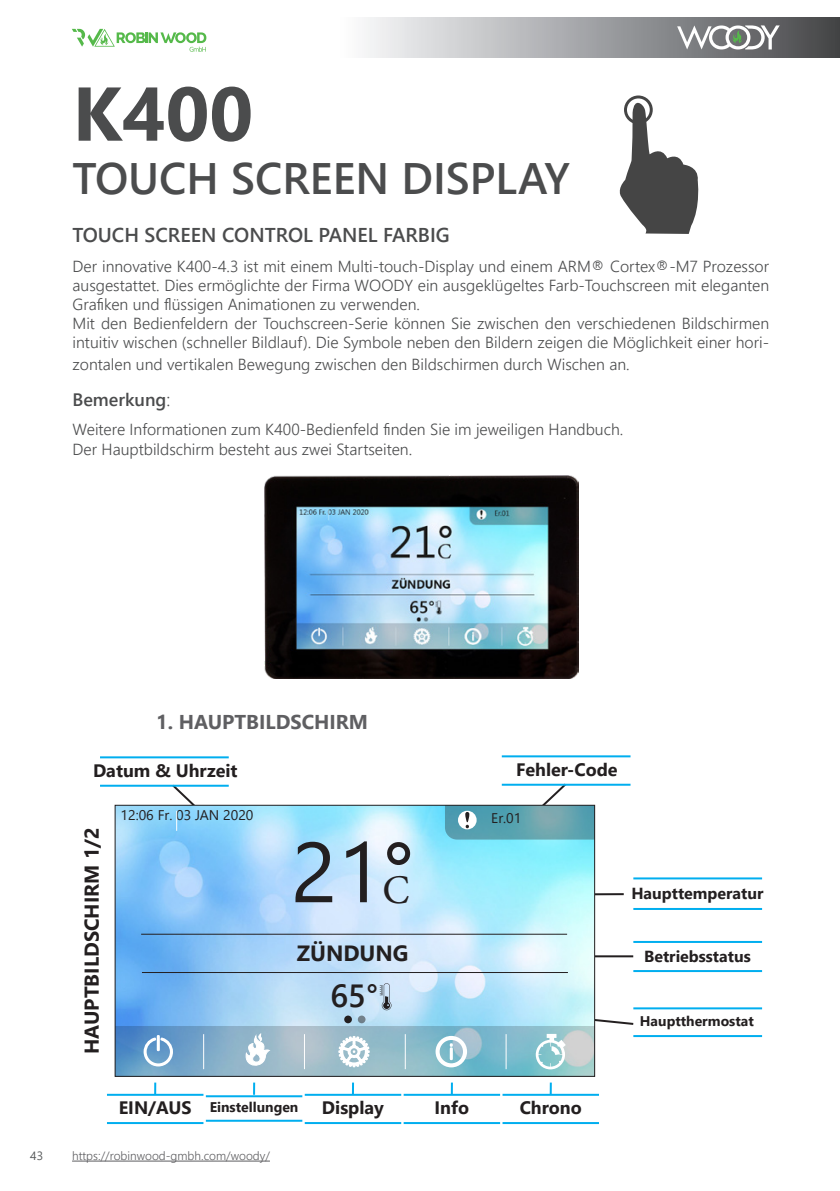
<style>
.page{position:relative;width:840px;height:1191px;background:#fff}
.page>*{position:absolute;margin:0;border:0;box-sizing:border-box;transform-origin:0 0}
.t1{font:85px "Segoe UI";color:#231f20}
.t2{font:700 76px "Segoe UI";color:#4b4c4d}
.t3{font:600 44px "Segoe UI";color:#4b4c4d}
.t4{font:600 32px "Segoe UI";color:#231f20}
.t5{font:700 22px "Segoe UI";color:#231f20}
.t6{font:600 20px "Segoe UI";color:#4b4c4d}
.t7{font:700 20px "Segoe UI";color:#231f20}
.t8{font:700 20px "Segoe UI";color:#5f5f62}
.t9{font:700 18px "Segoe UI";color:#231f20}
.t10{font:600 18px "Segoe UI";color:#4b4c4d}
.t11{font:300 16px/19.2px "Segoe UI";color:#4b4c4d;text-align:justify}
.t12{font:700 16px "Segoe UI";color:#231f20}
.t13{font:700 14px "Segoe UI";color:#231f20}
.t14{font:14px "Segoe UI";color:#231f20}
.t15{font:300 12px "Segoe UI";color:#5e5e61}
.t16{font:12px "Segoe UI";color:#585b5c}
.s1{font-weight:300}
.s2{font-family:"Minion Pro";font-size:40.8px}
</style>
<div class="page">
<svg style="left:72px;top:29px;width:134px;height:23px"></svg>
<div style="left:337px;top:17px;width:502px;height:41px;background:linear-gradient(to right,#feffff,#48494c)"></div>
<svg style="left:676px;top:25px;width:103px;height:24px"></svg>
<hr style="left:72px;top:1160px;width:198px;height:1px;background:#5e5e61">
<svg style="left:594px;top:892px;width:30px;height:5px"></svg>
<svg style="left:594px;top:998px;width:41px;height:28px"></svg>
<svg style="left:154px;top:1082px;width:2px;height:11px"></svg>
<svg style="left:253px;top:1082px;width:2px;height:12px"></svg>
<svg style="left:450px;top:1082px;width:2px;height:11px"></svg>
<svg style="left:549px;top:1082px;width:2px;height:11px"></svg>
<hr style="left:398px;top:955px;width:235px;height:2px;background:#231f20">
<hr style="left:107px;top:1122px;width:96px;height:2px;background:#00aeef">
<hr style="left:107px;top:1093px;width:96px;height:2px;background:#00aeef">
<hr style="left:206px;top:1119px;width:96px;height:2px;background:#00aeef">
<hr style="left:206px;top:1095px;width:96px;height:2px;background:#00aeef">
<hr style="left:304px;top:1122px;width:97px;height:2px;background:#00aeef">
<hr style="left:304px;top:1093px;width:97px;height:2px;background:#00aeef">
<hr style="left:403px;top:1122px;width:97px;height:2px;background:#00aeef">
<hr style="left:403px;top:1093px;width:97px;height:2px;background:#00aeef">
<hr style="left:502px;top:1122px;width:96px;height:2px;background:#00aeef">
<hr style="left:502px;top:1093px;width:96px;height:2px;background:#00aeef">
<img style="left:116px;top:806px;width:476px;height:220px">
<svg style="left:116px;top:1026px;width:476px;height:48px"></svg>
<svg style="left:170px;top:786px;width:36px;height:45px"></svg>
<hr style="left:203px;top:1034px;width:1px;height:35px;background:#fff">
<hr style="left:304px;top:1034px;width:1px;height:35px;background:#fff">
<hr style="left:505px;top:1034px;width:1px;height:35px;background:#fff">
<hr style="left:404px;top:1034px;width:1px;height:35px;background:#fff">
<hr style="left:142px;top:972px;width:425px;height:1px;background:#231f20">
<hr style="left:141px;top:934px;width:425px;height:1px;background:#231f20">
<svg style="left:379px;top:983px;width:12px;height:27px"></svg>
<svg style="left:142px;top:1036px;width:32px;height:31px"></svg>
<div style="left:157px;top:1035px;width:3px;height:16px;border:2px solid #fff"></div>
<svg style="left:434px;top:1035px;width:34px;height:33px"></svg>
<div style="left:344px;top:1015px;width:8px;height:8px;background:#231f20;border-radius:50%"></div>
<svg style="left:357px;top:1015px;width:8px;height:8px"></svg>
<svg style="left:444px;top:785px;width:150px;height:54px"></svg>
<div style="left:114px;top:804px;width:480px;height:272px;border:1px solid #231f20"></div>
<svg style="left:243px;top:1032px;width:27px;height:36px"></svg>
<svg style="left:337px;top:1022px;width:33px;height:72px"></svg>
<svg style="left:535px;top:1034px;width:34px;height:35px"></svg>
<hr style="left:633px;top:908px;width:128px;height:2px;background:#00aeef">
<hr style="left:633px;top:877px;width:128px;height:2px;background:#00aeef">
<hr style="left:633px;top:970px;width:128px;height:2px;background:#00aeef">
<hr style="left:633px;top:941px;width:128px;height:2px;background:#00aeef">
<hr style="left:633px;top:1035px;width:128px;height:2px;background:#00aeef">
<hr style="left:633px;top:1007px;width:128px;height:2px;background:#00aeef">
<hr style="left:501px;top:783px;width:129px;height:2px;background:#00aeef">
<hr style="left:501px;top:755px;width:129px;height:2px;background:#00aeef">
<hr style="left:100px;top:784px;width:129px;height:2px;background:#00aeef">
<hr style="left:100px;top:756px;width:129px;height:2px;background:#00aeef">
<svg style="left:619px;top:95px;width:80px;height:139px"></svg>
<div style="left:641px;top:184px;width:44px;height:37px;background:#454545"></div>
<img style="left:264px;top:475px;width:314px;height:203px">
<p class="t2" style="left:72px;top:42px;width:182px">K400</p>
<p class="t3" style="left:72px;top:136px;width:498px">TOUCH SCREEN DISPLAY</p>
<p class="t6" style="left:72px;top:215px;width:378px">TOUCH SCREEN CONTROL PANEL FARBIG</p>
<p class="t11" style="left:72px;top:255px;width:697px">Der innovative K400-4.3 ist mit einem Multi-touch-Display und einem ARM® Cortex®-M7 Prozessor ausgestattet. Dies ermöglichte der Firma WOODY ein ausgeklügeltes Farb-Touchscreen mit eleganten Grafiken und flüssigen Animationen zu verwenden.</p>
<p class="t11" style="left:72px;top:312px;width:697px">Mit den Bedienfeldern der Touchscreen-Serie können Sie zwischen den verschiedenen Bildschirmen intuitiv wischen (schneller Bildlauf). Die Symbole neben den Bildern zeigen die Möglichkeit einer hori-</p>
<p class="t11" style="left:72px;top:353px;width:558px">zontalen und vertikalen Bewegung zwischen den Bildschirmen durch Wischen an.</p>
<p class="t10" style="left:72px;top:382px;width:99px">Bemerkung<span class="s1">:</span></p>
<p class="t11" style="left:72px;top:418px;width:552px">Weitere Informationen zum K400-Bedienfeld finden Sie im jeweiligen Handbuch.</p>
<p class="t11" style="left:72px;top:438px;width:341px">Der Hauptbildschirm besteht aus zwei Startseiten.</p>
<p class="t8" style="left:156px;top:703px;width:213px">1. HAUPTBILDSCHIRM</p>
<p class="t9" style="left:93px;top:754px;width:146px">Datum &amp; Uhrzeit</p>
<p class="t9" style="left:515px;top:752px;width:103px">Fehler-Code</p>
<p class="t7" style="left:73px;top:1054px;width:228px;rotate:-90deg">HAUPTBILDSCHIRM 1/2</p>
<p class="t14" style="left:120px;top:802px;width:134px">12:06 Fr. 03 JAN 2020</p>
<p class="t1" style="left:291px;top:792px;width:125px">21°<span class="s2">C</span></p>
<p class="t5" style="left:296px;top:932px;width:113px">ZÜNDUNG</p>
<p class="t4" style="left:330px;top:965px;width:49px">65°</p>
<p class="t14" style="left:491px;top:804px;width:32px">Er.01</p>
<p class="t9" style="left:119px;top:1090px;width:74px">EIN/AUS</p>
<p class="t13" style="left:210px;top:1094px;width:90px">Einstellungen</p>
<p class="t9" style="left:322px;top:1090px;width:63px">Display</p>
<p class="t9" style="left:434px;top:1090px;width:36px">Info</p>
<p class="t9" style="left:519px;top:1090px;width:64px">Chrono</p>
<p class="t16" style="left:30px;top:1144px;width:14px">43</p>
<p class="t15" style="left:72px;top:1144px;width:199px">https://robinwood-gmbh.com/woody/</p>
<p class="t12" style="left:631px;top:878px;width:133px">Haupttemperatur</p>
<p class="t12" style="left:643px;top:941px;width:108px">Betriebsstatus</p>
<p class="t13" style="left:639px;top:1008px;width:115px">Hauptthermostat</p>
</div>
